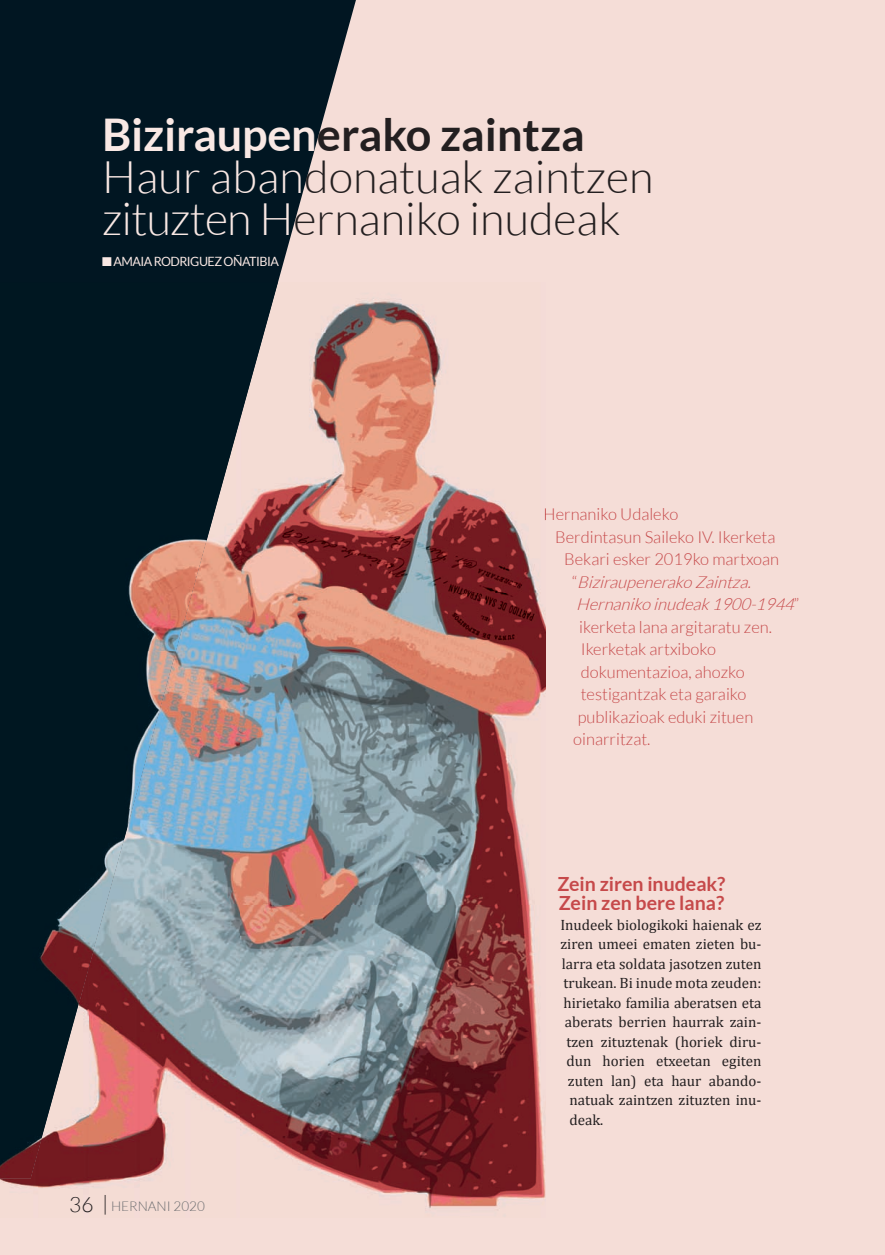
<style>
.page{position:relative;width:885px;height:1255px;background:#fff}
.page>*{position:absolute;margin:0;border:0;box-sizing:border-box;transform-origin:0 0}
.t1{font:300 45px/42px "Lato";color:#231f20}
.t2{font:700 19.5px/19.5px "Lato";color:#c6494a}
.t3{font:300 16.5px "Lato";color:#c6494a}
.t4{font:italic 300 16.5px "Lato";color:#c6494a}
.t5{font:15px "Cambria";color:#231f20}
.t6{font:300 13.5px "Lato";color:#6c6d70}
.t7{font:12.75px "Lato";letter-spacing:-.04em;color:#f9e8e4}
.s1{font-weight:700;color:#f9e8e4}
.s2{font-weight:700}
.s3{color:#f9e8e4}
.s4{font-style:normal}
.s5{font-size:21px;color:#231f20}
</style>
<div class="page">
<div style="left:0;top:0;width:884px;height:1254px;background:#f5ddd7"></div>
<svg style="left:0;top:0;width:356px;height:282px;fill:#011622"></svg>
<img style="left:241px;top:298px;width:304px;height:912px">
<img style="left:190px;top:523px;width:51px;height:607px">
<img style="left:140px;top:651px;width:50px;height:529px">
<img style="left:89px;top:809px;width:51px;height:378px">
<img style="left:38px;top:1020px;width:51px;height:168px">
<img style="left:0;top:1178px;width:38px;height:9px">
<svg style="left:545px;top:508px;width:1px;height:12px"></svg>
<img style="left:0;top:282px;width:230px;height:369px">
<img style="left:229px;top:282px;width:49px;height:176px">
<img style="left:0;top:651px;width:176px;height:158px">
<img style="left:0;top:809px;width:132px;height:211px">
<img style="left:0;top:1019px;width:74px;height:159px">
<h1 class="t1" style="left:102px;top:114px;width:552px"><span class="s1">Biziraupen</span><span class="s2">erako zaintza<br></span><span class="s3">Haur aban</span>donatuak zaintzen <span class="s3">zituzten H</span>ernaniko inudeak</h1>
<p class="t7" style="left:102px;top:255px;width:178px">■ AMAIA RODRIGUEZ OÑATIBIA</p>
<p class="t3" style="left:543px;top:505px;width:137px">Hernaniko Udaleko</p>
<p class="t3" style="left:555px;top:528px;width:222px">Berdintasun saileko IV. Ikerketa</p>
<p class="t3" style="left:564px;top:550px;width:216px">Bekari esker 2019ko martxoan</p>
<p class="t4" style="left:571px;top:573px;width:185px"><span class="s4">“</span> Biziraupenerako zaintza.</p>
<p class="t4" style="left:576px;top:595px;width:225px">Hernaniko inudeak1900-1944<span class="s4">”</span></p>
<p class="t3" style="left:579px;top:618px;width:194px">ikerketa lana argitaratu zen.</p>
<p class="t3" style="left:580px;top:640px;width:137px">Ikerketak artxiboko</p>
<p class="t3" style="left:580px;top:663px;width:166px">dokumentazioa, ahozko</p>
<p class="t3" style="left:580px;top:685px;width:167px">testigantzak eta garaiko</p>
<p class="t3" style="left:577px;top:708px;width:177px">publikazioak eduki zituen</p>
<p class="t3" style="left:573px;top:730px;width:79px">oinarritzat.</p>
<p class="t6" style="left:69px;top:1198px;width:137px"><span class="s5">36 |</span> HERNANI 2020</p>
<h2 class="t2" style="left:557px;top:873px;width:170px">Zein ziren inudeak?<br>Zein zen bere lana?</h2>
<p class="t5" style="left:560px;top:915px;width:203px">Inudeek biologikoki haienak ez</p>
<p class="t5" style="left:560px;top:935px;width:202px">ziren umeei ematen zieten bu-</p>
<p class="t5" style="left:562px;top:954px;width:201px">larra eta soldata jasotzen zuten</p>
<p class="t5" style="left:563px;top:974px;width:200px">trukean. Bi inude mota zeuden:</p>
<p class="t5" style="left:563px;top:993px;width:199px">hirietako familia aberatsen eta</p>
<p class="t5" style="left:565px;top:1013px;width:198px">aberats berrien haurrak zain-</p>
<p class="t5" style="left:566px;top:1032px;width:196px">tzen zituztenak (horiek diru-</p>
<p class="t5" style="left:566px;top:1052px;width:196px">dun horien etxeetan egiten</p>
<p class="t5" style="left:568px;top:1071px;width:195px">zuten lan) eta haur abando-</p>
<p class="t5" style="left:569px;top:1091px;width:193px">natuak zaintzen zituzten inu-</p>
<p class="t5" style="left:569px;top:1110px;width:35px">deak.</p>
</div>
